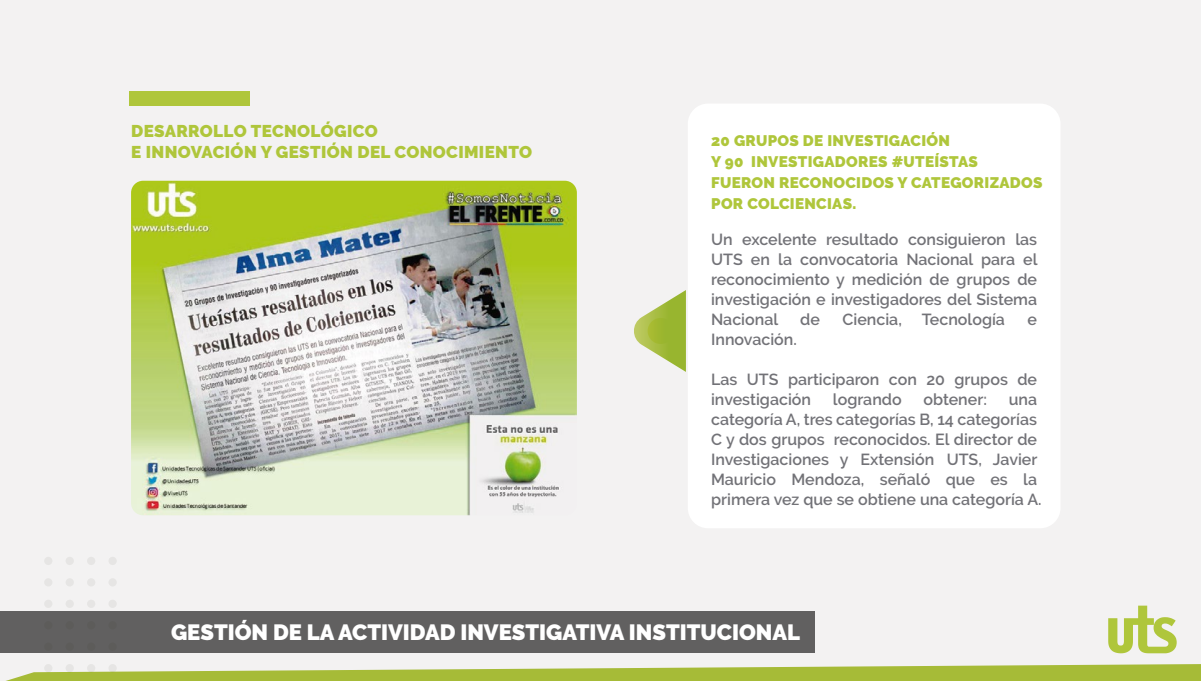
<style>
.page{position:relative;width:1201px;height:681px;background:#fff}
.page>*{position:absolute;margin:0;border:0;box-sizing:border-box;transform-origin:0 0}
.t1{font:900 22px "Raleway";color:#fff}
.t2{font:900 17px/21px "Raleway";letter-spacing:.02em;color:#afc63b}
.t3{font:600 16px/20px "Raleway";color:#727277}
.t4{font:900 15.3px/20.7px "Raleway";letter-spacing:.02em;color:#afc63b}
</style>
<div class="page">
<div style="left:0;top:0;width:1200px;height:680px;background:#f3f2f2"></div>
<svg style="left:9px;top:664px;width:1191px;height:16px"></svg>
<div style="left:0;top:610px;width:814px;height:42px;background:#616060"></div>
<div style="left:108px;top:556px;width:9px;height:9px;background:#e6e5e4;border-radius:50%"></div>
<div style="left:108px;top:578px;width:9px;height:8px;background:#e6e5e4;border-radius:50%"></div>
<div style="left:108px;top:599px;width:9px;height:8px;background:#e6e5e4;border-radius:50%"></div>
<div style="left:108px;top:620px;width:9px;height:9px;background:#5d5c5a;border-radius:50%"></div>
<div style="left:108px;top:642px;width:9px;height:8px;background:#5d5c5a;border-radius:50%"></div>
<div style="left:108px;top:663px;width:9px;height:9px;background:#e6e5e4;border-radius:50%"></div>
<div style="left:87px;top:556px;width:8px;height:9px;background:#e6e5e4;border-radius:50%"></div>
<div style="left:87px;top:578px;width:8px;height:8px;background:#e6e5e4;border-radius:50%"></div>
<div style="left:87px;top:599px;width:8px;height:8px;background:#e6e5e4;border-radius:50%"></div>
<div style="left:87px;top:620px;width:8px;height:9px;background:#5d5c5a;border-radius:50%"></div>
<div style="left:87px;top:642px;width:8px;height:8px;background:#5d5c5a;border-radius:50%"></div>
<div style="left:87px;top:663px;width:8px;height:9px;background:#e6e5e4;border-radius:50%"></div>
<div style="left:66px;top:556px;width:8px;height:9px;background:#e6e5e4;border-radius:50%"></div>
<div style="left:66px;top:578px;width:8px;height:8px;background:#e6e5e4;border-radius:50%"></div>
<div style="left:66px;top:599px;width:8px;height:8px;background:#e6e5e4;border-radius:50%"></div>
<div style="left:66px;top:620px;width:8px;height:9px;background:#5d5c5a;border-radius:50%"></div>
<div style="left:66px;top:642px;width:8px;height:8px;background:#5d5c5a;border-radius:50%"></div>
<div style="left:66px;top:663px;width:8px;height:9px;background:#e6e5e4;border-radius:50%"></div>
<div style="left:44px;top:556px;width:8px;height:9px;background:#e6e5e4;border-radius:50%"></div>
<div style="left:44px;top:578px;width:8px;height:8px;background:#e6e5e4;border-radius:50%"></div>
<div style="left:44px;top:599px;width:8px;height:8px;background:#e6e5e4;border-radius:50%"></div>
<div style="left:44px;top:620px;width:8px;height:9px;background:#5d5c5a;border-radius:50%"></div>
<div style="left:44px;top:642px;width:8px;height:8px;background:#5d5c5a;border-radius:50%"></div>
<div style="left:44px;top:663px;width:8px;height:9px;background:#e6e5e4;border-radius:50%"></div>
<svg style="left:634px;top:290px;width:52px;height:82px"></svg>
<div style="left:647px;top:318px;width:26px;height:26px;background:linear-gradient(to right,#abbc34,#95b32d);border-radius:13px"></div>
<div style="left:687px;top:103px;width:373px;height:425px;background:#fff;border-radius:20px"></div>
<img style="left:131px;top:181px;width:446px;height:334px">
<div style="left:129px;top:91px;width:120px;height:15px;background:#afc63b"></div>
<svg style="left:1108px;top:605px;width:68px;height:48px"></svg>
<p class="t2" style="left:131px;top:121px;width:402px">DESARROLLO TECNOLÓGICO<br>E INNOVACIÓN Y GESTIÓN DEL CONOCIMIENTO</p>
<p class="t4" style="left:711px;top:131px;width:333px">20 GRUPOS DE INVESTIGACIÓN<br>Y 90 INVESTIGADORES #UTEÍSTAS<br>FUERON RECONOCIDOS Y CATEGORIZADOS<br>POR COLCIENCIAS.</p>
<p class="t3" style="left:711px;top:229px;width:328px;text-align:justify">Un excelente resultado consiguieron las UTS en la convocatoria Nacional para el reconocimiento y medición de grupos de investigación e investigadores del Sistema Nacional</p>
<p class="t3" style="left:800px;top:309px;width:21px">de</p>
<p class="t3" style="left:842px;top:309px;width:61px">Ciencia,</p>
<p class="t3" style="left:921px;top:309px;width:85px">Tecnología</p>
<p class="t3" style="left:1027px;top:309px;width:11px">e</p>
<p class="t3" style="left:711px;top:329px;width:87px">Innovación.</p>
<p class="t3" style="left:711px;top:369px;width:327px">Las UTS participaron con 20 grupos de investigación</p>
<p class="t3" style="left:833px;top:389px;width:70px">logrando</p>
<p class="t3" style="left:923px;top:389px;width:65px">obtener:</p>
<p class="t3" style="left:711px;top:389px;width:332px;text-indent:298px">una categoría A, tres categorías B, 14 categorías C y dos grupos reconocidos. El director de Investigaciones y Extensión UTS, Javier Mauricio Mendoza, señaló que es la primera vez que se obtiene una categoría A.</p>
<h1 class="t1" style="left:171px;top:619px;width:630px">GESTIÓN DE LA ACTIVIDAD INVESTIGATIVA INSTITUCIONAL</h1>
</div>
